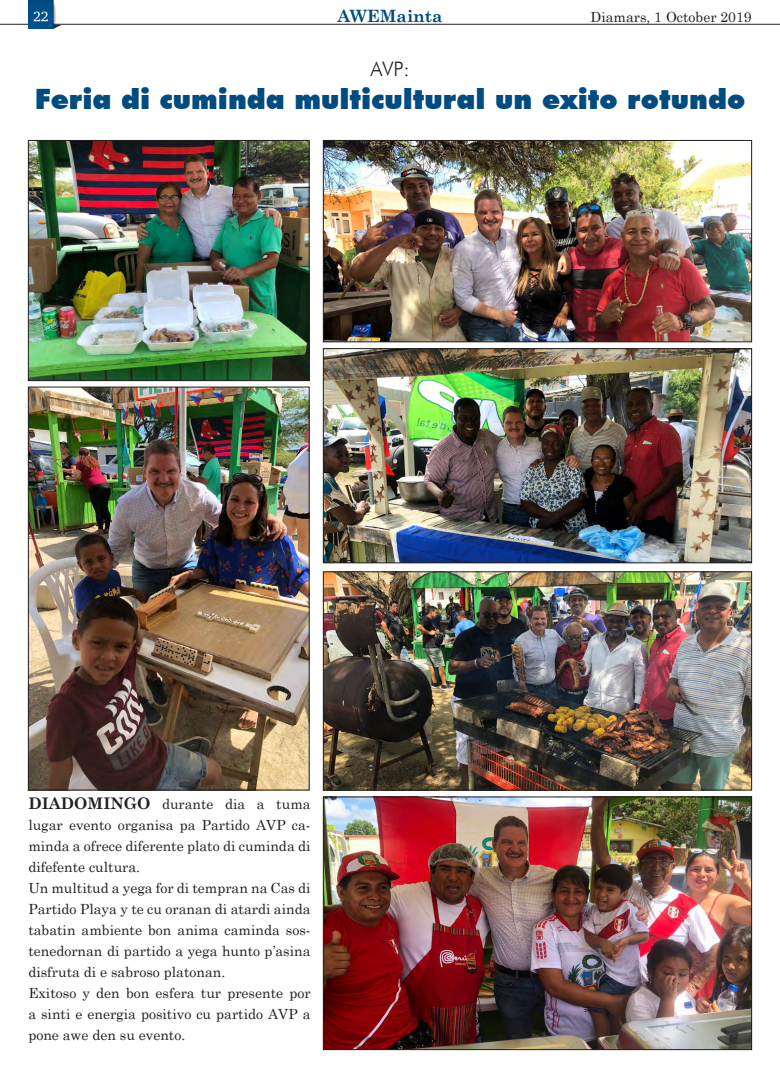
<style>
.page{position:relative;width:780px;height:1078px;background:#fff}
.page>*{position:absolute;margin:0;border:0;box-sizing:border-box;transform-origin:0 0}
.No_Spacing{font:900 28px "Futura BT";color:#004b80}
.No_Spacing-2{font:300 20px "Futura BT";color:#231f20}
.Body_Text_14{font:700 17px "Century Schoolbook";color:#004b80}
.Body_Text_14-2{font:14px/21px "Century Schoolbook";color:#231f20;text-align:justify}
.t1{font:14px "Charter ITCTT";color:#fff}
.s1{font-weight:700;font-size:16px}
</style>
<div class="page">
<img style="left:28px;top:0;width:33px;height:28px">
<svg style="left:0;top:24px;width:28px;height:1px"></svg>
<hr style="left:53px;top:24px;width:727px;height:1px;background:#231f20">
<img style="left:325px;top:798px;width:424px;height:249px">
<div style="left:323px;top:796px;width:428px;height:253px;border:1px solid #231f20"></div>
<img style="left:325px;top:573px;width:424px;height:215px">
<div style="left:323px;top:571px;width:428px;height:219px;border:1px solid #231f20"></div>
<img style="left:325px;top:350px;width:424px;height:211px">
<div style="left:323px;top:348px;width:428px;height:215px;border:1px solid #231f20"></div>
<img style="left:30px;top:389px;width:277px;height:399px">
<div style="left:28px;top:387px;width:281px;height:403px;border:1px solid #231f20"></div>
<img style="left:325px;top:142px;width:424px;height:198px">
<div style="left:323px;top:140px;width:428px;height:202px;border:1px solid #231f20"></div>
<img style="left:30px;top:142px;width:277px;height:237px">
<div style="left:28px;top:140px;width:281px;height:241px;border:1px solid #231f20"></div>
<p class="t1" style="left:33px;top:7px;width:17px">22</p>
<p class="Body_Text_14" style="left:337px;top:3px;width:107px">AWEMainta</p>
<p class="Body_Text_14-2" style="left:590px;top:5px;width:163px">Diamars, 1 October 2019</p>
<p class="No_Spacing-2" style="left:370px;top:56px;width:41px">AVP:</p>
<p class="No_Spacing" style="left:35px;top:82px;width:711px">Feria di cuminda multicultural un exito rotundo</p>
<p class="Body_Text_14-2" style="left:28px;top:791px;width:284px"><span class="s1">DIADOMINGO</span> durante dia a tuma lugar evento organisa pa Partido AVP ca&shy;minda a ofrece diferente plato di cuminda di difefente cultura.</p>
<p class="Body_Text_14-2" style="left:28px;top:875px;width:284px">Un multitud a yega for di tempran na Cas di Partido Playa y te cu oranan di atardi ainda tabatin ambiente bon anima caminda sos&shy;tenedornan di partido a yega hunto p’asina disfruta di e sabroso platonan.</p>
<p class="Body_Text_14-2" style="left:28px;top:980px;width:284px">Exitoso y den bon esfera tur presente por a sinti e energia positivo cu partido AVP a pone awe den su evento.</p>
</div>
